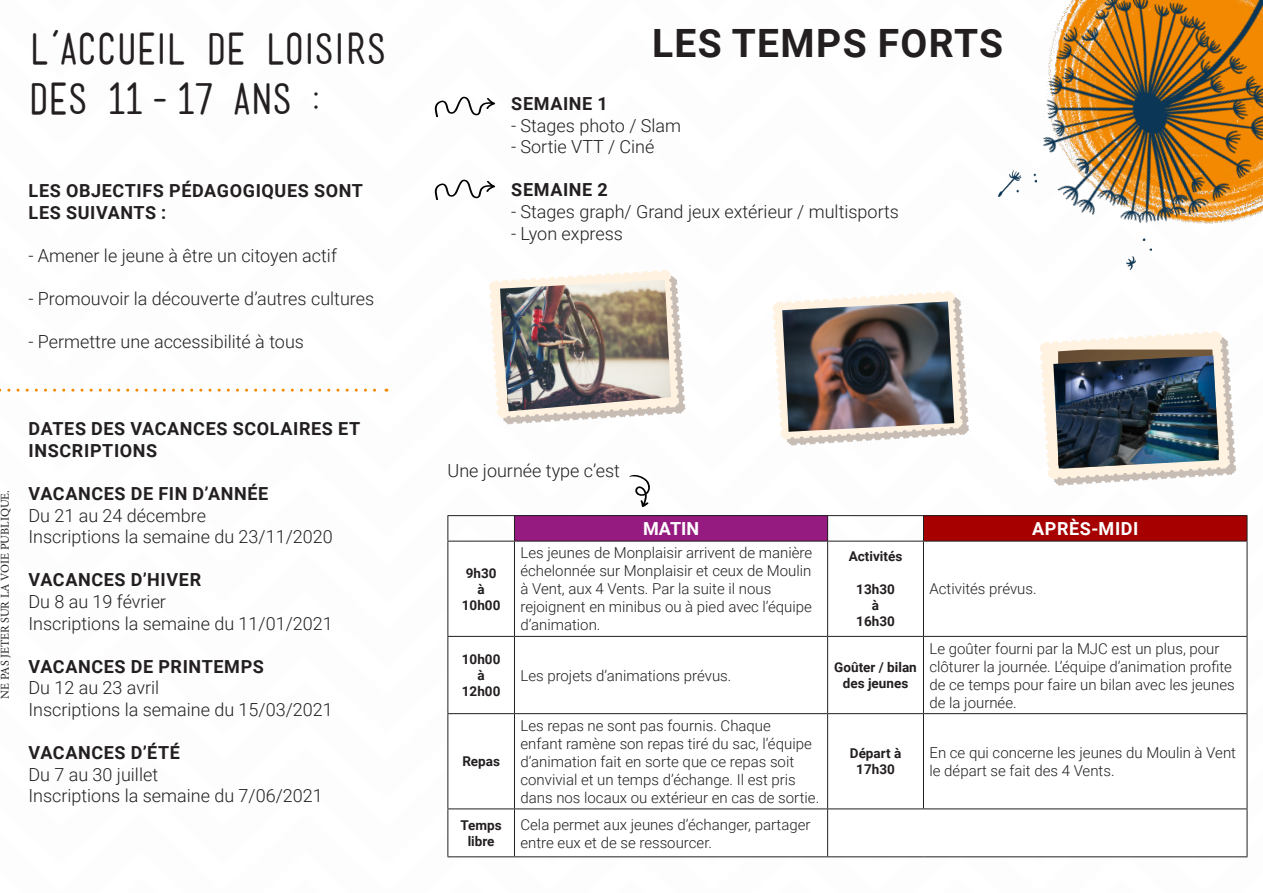
<style>
.page{position:relative;width:1263px;height:893px;background:#fff}
.page>*{position:absolute;margin:0;border:0;box-sizing:border-box;transform-origin:0 0}
.t1{font:42px/50.4px "Mensch";color:#231f20}
.t2{font:700 39px "Roboto";letter-spacing:.035em;color:#231f20}
.t3{font:300 18px "Roboto";color:#231f20}
.t4{font:700 18px/21.6px "Roboto";letter-spacing:.035em;color:#231f20}
.t5{font:700 18px "Roboto";letter-spacing:.035em;color:#fff}
.t6{font:300 15px/18px "Roboto";color:#231f20}
.t7{font:700 13.5px/16.2px "Roboto";color:#231f20;text-align:center}
.t8{font:12px "Minion Pro";color:#231f20}
</style>
<div class="page">
<svg style="left:0;top:389px;width:387px;height:3px"></svg>
<svg style="left:435px;top:97px;width:60px;height:20px"></svg>
<svg style="left:435px;top:180px;width:60px;height:20px"></svg>
<div style="left:514px;top:516px;width:314px;height:25px;background:#951b81"></div>
<div style="left:923px;top:516px;width:324px;height:25px;background:#a60000"></div>
<svg style="left:448px;top:542px;width:799px;height:314px"></svg>
<hr style="left:447px;top:515px;width:67px;height:1px;background:#231f20">
<svg style="left:447px;top:516px;width:1px;height:25px"></svg>
<hr style="left:514px;top:515px;width:314px;height:1px;background:#231f20">
<svg style="left:514px;top:516px;width:1px;height:25px"></svg>
<hr style="left:828px;top:515px;width:95px;height:1px;background:#231f20">
<svg style="left:827px;top:516px;width:1px;height:25px"></svg>
<hr style="left:923px;top:515px;width:324px;height:1px;background:#231f20">
<svg style="left:923px;top:516px;width:1px;height:25px"></svg>
<svg style="left:1247px;top:516px;width:1px;height:25px"></svg>
<hr style="left:447px;top:541px;width:67px;height:1px;background:#231f20">
<hr style="left:447px;top:541px;width:1px;height:95px;background:#231f20">
<hr style="left:514px;top:541px;width:314px;height:1px;background:#231f20">
<hr style="left:514px;top:541px;width:1px;height:95px;background:#231f20">
<hr style="left:828px;top:541px;width:95px;height:1px;background:#231f20">
<hr style="left:827px;top:541px;width:1px;height:95px;background:#231f20">
<hr style="left:923px;top:541px;width:324px;height:1px;background:#231f20">
<hr style="left:923px;top:541px;width:1px;height:95px;background:#231f20">
<hr style="left:1247px;top:541px;width:1px;height:95px;background:#231f20">
<hr style="left:447px;top:636px;width:67px;height:1px;background:#231f20">
<hr style="left:447px;top:637px;width:1px;height:76px;background:#231f20">
<hr style="left:514px;top:636px;width:314px;height:1px;background:#231f20">
<hr style="left:514px;top:637px;width:1px;height:76px;background:#231f20">
<hr style="left:828px;top:636px;width:95px;height:1px;background:#231f20">
<hr style="left:827px;top:637px;width:1px;height:76px;background:#231f20">
<hr style="left:923px;top:636px;width:324px;height:1px;background:#231f20">
<hr style="left:923px;top:637px;width:1px;height:76px;background:#231f20">
<hr style="left:1247px;top:637px;width:1px;height:76px;background:#231f20">
<hr style="left:447px;top:713px;width:67px;height:1px;background:#231f20">
<hr style="left:447px;top:714px;width:1px;height:94px;background:#231f20">
<hr style="left:514px;top:713px;width:314px;height:1px;background:#231f20">
<hr style="left:514px;top:714px;width:1px;height:94px;background:#231f20">
<hr style="left:828px;top:713px;width:95px;height:1px;background:#231f20">
<hr style="left:827px;top:714px;width:1px;height:94px;background:#231f20">
<hr style="left:923px;top:713px;width:324px;height:1px;background:#231f20">
<hr style="left:923px;top:714px;width:1px;height:94px;background:#231f20">
<hr style="left:1247px;top:714px;width:1px;height:94px;background:#231f20">
<hr style="left:447px;top:808px;width:67px;height:1px;background:#231f20">
<hr style="left:447px;top:809px;width:1px;height:47px;background:#231f20">
<hr style="left:514px;top:808px;width:314px;height:1px;background:#231f20">
<hr style="left:514px;top:809px;width:1px;height:47px;background:#231f20">
<hr style="left:828px;top:808px;width:95px;height:1px;background:#231f20">
<hr style="left:827px;top:809px;width:1px;height:47px;background:#231f20">
<hr style="left:923px;top:808px;width:324px;height:1px;background:#231f20">
<hr style="left:1247px;top:809px;width:1px;height:47px;background:#231f20">
<hr style="left:447px;top:856px;width:67px;height:1px;background:#231f20">
<hr style="left:514px;top:856px;width:314px;height:1px;background:#231f20">
<hr style="left:828px;top:856px;width:95px;height:1px;background:#231f20">
<hr style="left:923px;top:856px;width:324px;height:1px;background:#231f20">
<svg style="left:629px;top:475px;width:21px;height:32px"></svg>
<img style="left:998px;top:0;width:265px;height:251px">
<img style="left:1127px;top:238px;width:24px;height:31px">
<img style="left:999px;top:171px;width:38px;height:25px">
<svg style="left:489px;top:270px;width:196px;height:154px"></svg>
<img style="left:500px;top:280px;width:171px;height:131px">
<svg style="left:772px;top:291px;width:197px;height:155px"></svg>
<img style="left:782px;top:302px;width:172px;height:130px">
<svg style="left:1040px;top:331px;width:196px;height:155px"></svg>
<img style="left:1053px;top:356px;width:166px;height:112px">
<p class="t1" style="left:28px;top:24px;width:359px">L’ACCUEIL DE LOISIRS<br>DES 11-17 ANS :</p>
<p class="t4" style="left:29px;top:179px;width:336px">LES OBJECTIFS PÉDAGOGIQUES SONT<br>LES SUIVANTS :</p>
<p class="t3" style="left:28px;top:243px;width:310px">- Amener le jeune à être un citoyen actif</p>
<p class="t3" style="left:28px;top:286px;width:347px">- Promouvoir la découverte d’autres cultures</p>
<p class="t3" style="left:28px;top:329px;width:277px">- Permettre une accessibilité à tous</p>
<p class="t8" style="left:-3px;top:699px;width:210px;rotate:-90deg">NE PAS JETER SUR LA VOIE PUBLIQUE.</p>
<p class="t4" style="left:29px;top:417px;width:333px">DATES DES VACANCES SCOLAIRES ET<br>INSCRIPTIONS</p>
<p class="t4" style="left:29px;top:482px;width:241px">VACANCES DE FIN D’ANNÉE</p>
<p class="t3" style="left:28px;top:503px;width:179px">Du 21 au 24 décembre</p>
<p class="t3" style="left:28px;top:524px;width:306px">Inscriptions la semaine du 23/11/2020</p>
<p class="t4" style="left:29px;top:568px;width:174px">VACANCES D’HIVER</p>
<p class="t3" style="left:28px;top:589px;width:139px">Du 8 au 19 février</p>
<p class="t3" style="left:28px;top:611px;width:306px">Inscriptions la semaine du 11/01/2021</p>
<p class="t4" style="left:29px;top:655px;width:237px">VACANCES DE PRINTEMPS</p>
<p class="t3" style="left:28px;top:675px;width:132px">Du 12 au 23 avril</p>
<p class="t3" style="left:28px;top:697px;width:306px">Inscriptions la semaine du 15/03/2021</p>
<p class="t4" style="left:29px;top:741px;width:153px">VACANCES D’ÉTÉ</p>
<p class="t3" style="left:28px;top:762px;width:131px">Du 7 au 30 juillet</p>
<p class="t3" style="left:28px;top:783px;width:296px">Inscriptions la semaine du 7/06/2021</p>
<p class="t2" style="left:652px;top:16px;width:353px">LES TEMPS FORTS</p>
<p class="t4" style="left:511px;top:92px;width:98px">SEMAINE 1</p>
<p class="t3" style="left:511px;top:113px;width:172px">- Stages photo / Slam</p>
<p class="t3" style="left:511px;top:134px;width:145px">- Sortie VTT / Ciné</p>
<p class="t4" style="left:511px;top:178px;width:98px">SEMAINE 2</p>
<p class="t3" style="left:511px;top:199px;width:390px">- Stages graph/ Grand jeux extérieur / multisports</p>
<p class="t3" style="left:511px;top:221px;width:114px">- Lyon express</p>
<p class="t3" style="left:447px;top:458px;width:174px">Une journée type c’est</p>
<p class="t5" style="left:643px;top:516px;width:58px">MATIN</p>
<p class="t5" style="left:1032px;top:516px;width:108px">APRÈS-MIDI</p>
<p class="t7" style="left:466px;top:564px;width:32px">9h30</p>
<p class="t7" style="left:478px;top:580px;width:9px">à</p>
<p class="t7" style="left:462px;top:597px;width:40px">10h00</p>
<p class="t7" style="left:462px;top:650px;width:40px">10h00</p>
<p class="t7" style="left:478px;top:667px;width:9px">à</p>
<p class="t7" style="left:462px;top:683px;width:40px">12h00</p>
<p class="t7" style="left:462px;top:753px;width:39px">Repas</p>
<p class="t6" style="left:520px;top:543px;width:293px">Les jeunes de Monplaisir arrivent de manière échelonnée sur Monplaisir et ceux de Moulin à Vent, aux 4 Vents. Par la suite il nous rejoignent en minibus ou à pied avec l’équipe d’animation.</p>
<p class="t7" style="left:849px;top:548px;width:55px">Activités</p>
<p class="t7" style="left:856px;top:580px;width:40px">13h30</p>
<p class="t7" style="left:872px;top:597px;width:9px">à</p>
<p class="t7" style="left:856px;top:613px;width:40px">16h30</p>
<p class="t6" style="left:520px;top:666px;width:212px">Les projets d’animations prévus.</p>
<p class="t7" style="left:834px;top:659px;width:84px">Goûter / bilan des jeunes</p>
<p class="t6" style="left:929px;top:579px;width:109px">Activités prévus.</p>
<p class="t6" style="left:929px;top:639px;width:307px">Le goûter fourni par la MJC est un plus, pour clôturer la journée. L’équipe d’animation profite de ce temps pour faire un bilan avec les jeunes de la journée.</p>
<p class="t6" style="left:520px;top:716px;width:300px">Les repas ne sont pas fournis. Chaque<br>enfant ramène son repas tiré du sac, l’équipe d’animation fait en sorte que ce repas soit convivial et un temps d’échange. Il est pris dans nos locaux ou extérieur en cas de sortie.</p>
<p class="t7" style="left:850px;top:745px;width:53px">Départ à<br>17h30</p>
<p class="t6" style="left:929px;top:743px;width:308px">En ce qui concerne les jeunes du Moulin à Vent le départ se fait des 4 Vents.</p>
<p class="t7" style="left:460px;top:816px;width:43px">Temps libre</p>
<p class="t6" style="left:520px;top:815px;width:292px">Cela permet aux jeunes d’échanger, partager entre eux et de se ressourcer.</p>
</div>
